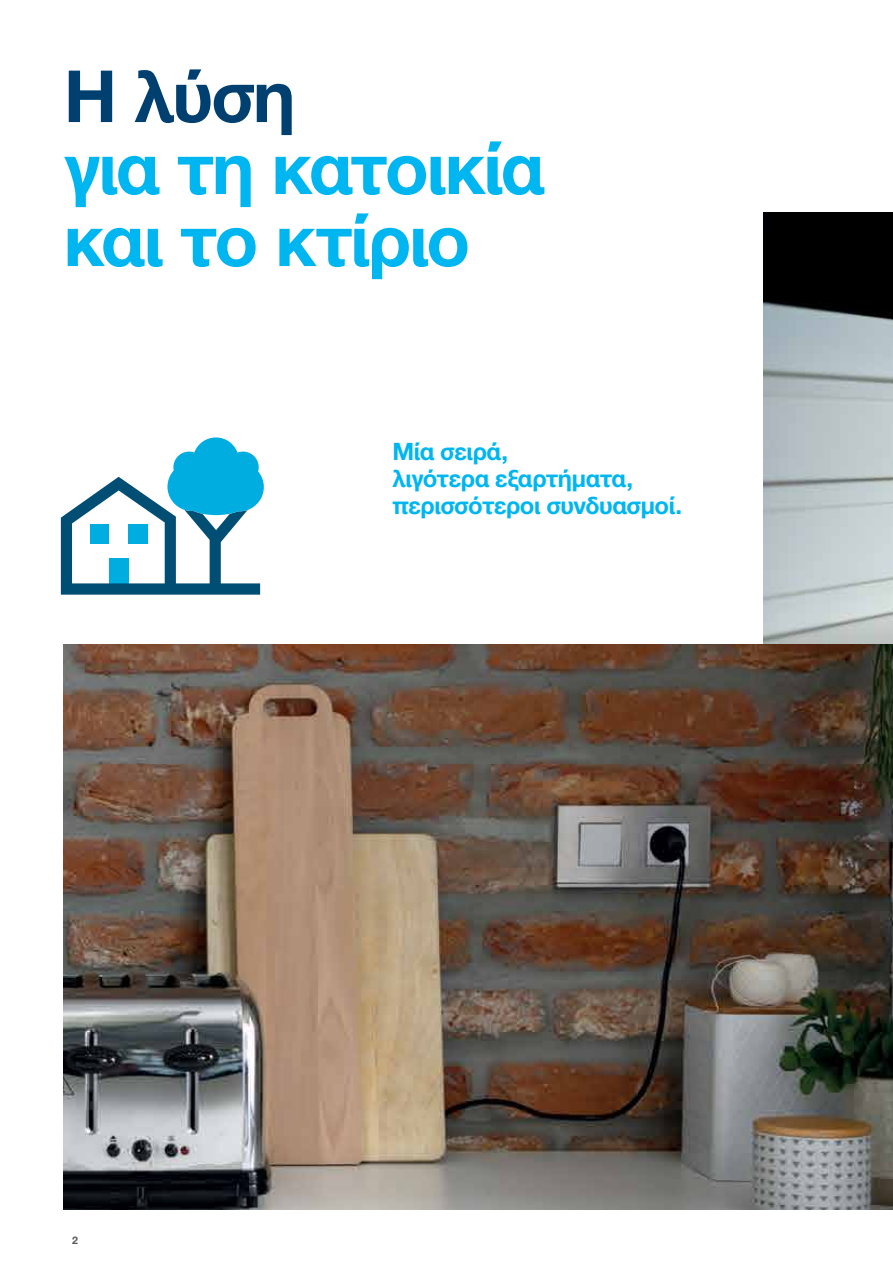
<style>
.page{position:relative;width:893px;height:1263px;background:#fff}
.page>*{position:absolute;margin:0;border:0;box-sizing:border-box;transform-origin:0 0}
.t1{font:700 72px/72px "Helvetica Neue LTW1 G";letter-spacing:-.03em;color:#00b6f1}
.t2{font:700 72px "Helvetica Neue LTW1 G";color:#004071}
.t3{font:700 24px/27px "Helvetica Neue LTW1 G";letter-spacing:-.015em;color:#00b6f1}
.t4{font:700 10.5px "Helvetica Neue LTW1 G";color:#58595b}
</style>
<div class="page">
<img style="left:763px;top:213px;width:130px;height:431px">
<img style="left:64px;top:644px;width:829px;height:566px">
<svg style="left:61px;top:437px;width:203px;height:158px"></svg>
<h1 class="t2" style="left:64px;top:52px;width:233px">Η λύση</h1>
<h1 class="t1" style="left:64px;top:132px;width:483px">για τη κατοικία και το κτίριο</h1>
<p class="t4" style="left:72px;top:1233px;width:7px">2</p>
<p class="t3" style="left:392px;top:437px;width:291px">Μία σειρά,<br>λιγότερα εξαρτήματα, περισσότεροι συνδυασμοί.</p>
</div>
